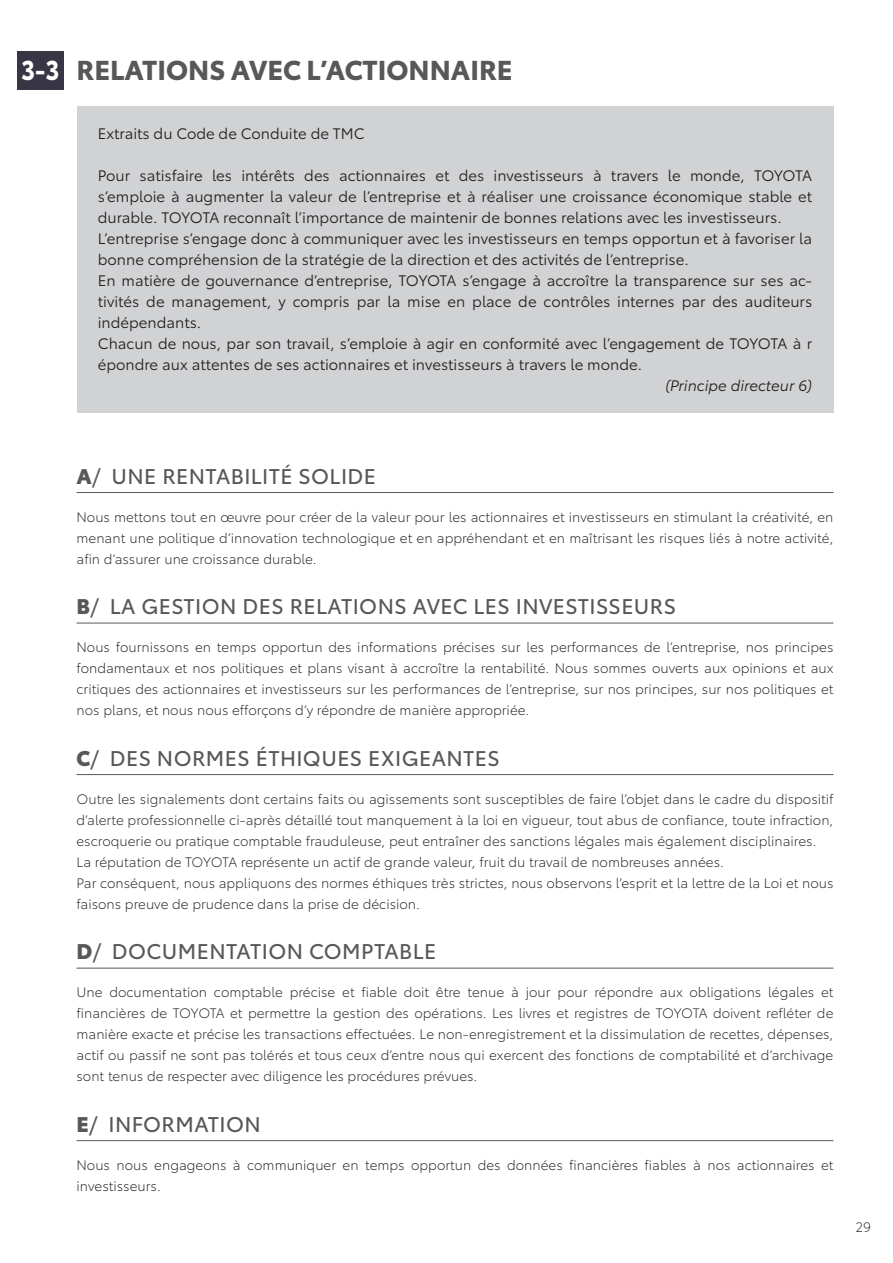
<style>
.page{position:relative;width:893px;height:1263px;background:#fff}
.page>*{position:absolute;margin:0;border:0;box-sizing:border-box;transform-origin:0 0}
.t1{font:700 27px "Toyota Type";color:#57585a}
.t2{font:700 27px "Toyota Type";color:#fff;scale:.87 1}
.t3{font:21px "Toyota Type";letter-spacing:.02em;color:#57585a}
.t4{font:15px/21px "Toyota Type";color:#231f20;text-align:justify}
.t5{font:italic 15px "Toyota Type";color:#231f20}
.t6{font:300 13.5px/21px "Toyota Type";color:#231f20;text-align:justify}
.s1{font-weight:900}
</style>
<div class="page">
<div style="left:77px;top:106px;width:756px;height:306px;background:#d1d2d4"></div>
<div style="left:17px;top:51px;width:47px;height:38px;background:#383644"></div>
<hr style="left:77px;top:492px;width:756px;height:1px;background:#57585a">
<hr style="left:77px;top:623px;width:756px;height:1px;background:#57585a">
<hr style="left:77px;top:774px;width:756px;height:1px;background:#57585a">
<hr style="left:77px;top:968px;width:756px;height:1px;background:#57585a">
<hr style="left:77px;top:1140px;width:756px;height:1px;background:#57585a">
<p class="t2" style="left:21px;top:50px;width:45px">3-3</p>
<p class="t1" style="left:77px;top:49px;width:438px">RELATIONS AVEC L’ACTIONNAIRE</p>
<p class="t4" style="left:98px;top:122px;width:268px">Extraits du Code de Conduite de TMC</p>
<p class="t4" style="left:98px;top:164px;width:716px">Pour satisfaire les intérêts des actionnaires et des investisseurs à travers le monde, TOYOTA s’emploie à augmenter la valeur de l’entreprise et à réaliser une croissance économique stable et durable. TOYOTA reconnaît l’importance de maintenir de bonnes relations avec les investisseurs.</p>
<p class="t4" style="left:98px;top:227px;width:716px">L’entreprise s’engage donc à communiquer avec les investisseurs en temps opportun et à favoriser la bonne compréhension de la stratégie de la direction et des activités de l’entreprise.</p>
<p class="t4" style="left:98px;top:269px;width:716px">En matière de gouvernance d’entreprise, TOYOTA s’engage à accroître la transparence sur ses ac&shy;tivités de management, y compris par la mise en place de contrôles internes par des auditeurs indépendants.</p>
<p class="t4" style="left:98px;top:332px;width:716px">Chacun de nous, par son travail, s’emploie à agir en conformité avec l’engagement de TOYOTA à r épondre aux attentes de ses actionnaires et investisseurs à travers le monde.</p>
<p class="t5" style="left:665px;top:374px;width:149px">(Principe directeur 6)</p>
<p class="t3" style="left:77px;top:460px;width:301px"><span class="s1">A</span>/ UNE RENTABILITÉ SOLIDE</p>
<p class="t6" style="left:77px;top:505px;width:758px">Nous mettons tout en œuvre pour créer de la valeur pour les actionnaires et investisseurs en stimulant la créativité, en menant une politique d’innovation technologique et en appréhendant et en maîtrisant les risques liés à notre activité, afin d’assurer une croissance durable.</p>
<p class="t3" style="left:77px;top:591px;width:601px"><span class="s1">B</span>/ LA GESTION DES RELATIONS AVEC LES INVESTISSEURS</p>
<p class="t6" style="left:77px;top:636px;width:758px">Nous fournissons en temps opportun des informations précises sur les performances de l’entreprise, nos principes fondamentaux et nos politiques et plans visant à accroître la rentabilité. Nous sommes ouverts aux opinions et aux critiques des actionnaires et investisseurs sur les performances de l’entreprise, sur nos principes, sur nos politiques et nos plans, et nous nous efforçons d’y répondre de manière appropriée.</p>
<p class="t3" style="left:77px;top:742px;width:425px"><span class="s1">C</span>/ DES NORMES ÉTHIQUES EXIGEANTES</p>
<p class="t6" style="left:77px;top:787px;width:758px">Outre les signalements dont certains faits ou agissements sont susceptibles de faire l’objet dans le cadre du dispositif d’alerte professionnelle ci-après détaillé tout manquement à la loi en vigueur, tout abus de confiance, toute infraction, escroquerie ou pratique comptable frauduleuse, peut entraîner des sanctions légales mais également disciplinaires.</p>
<p class="t6" style="left:77px;top:850px;width:649px">La réputation de TOYOTA représente un actif de grande valeur, fruit du travail de nombreuses années.</p>
<p class="t6" style="left:77px;top:871px;width:758px">Par conséquent, nous appliquons des normes éthiques très strictes, nous observons l’esprit et la lettre de la Loi et nous faisons preuve de prudence dans la prise de décision.</p>
<p class="t3" style="left:77px;top:936px;width:361px"><span class="s1">D</span>/ DOCUMENTATION COMPTABLE</p>
<p class="t6" style="left:77px;top:981px;width:758px">Une documentation comptable précise et fiable doit être tenue à jour pour répondre aux obligations légales et financières de TOYOTA et permettre la gestion des opérations. Les livres et registres de TOYOTA doivent refléter de manière exacte et précise les transactions effectuées. Le non-enregistrement et la dissimulation de recettes, dépenses, actif ou passif ne sont pas tolérés et tous ceux d’entre nous qui exercent des fonctions de comptabilité et d’archivage sont tenus de respecter avec diligence les procédures prévues.</p>
<p class="t3" style="left:77px;top:1108px;width:186px"><span class="s1">E</span>/ INFORMATION</p>
<p class="t6" style="left:77px;top:1153px;width:758px">Nous nous engageons à communiquer en temps opportun des données financières fiables à nos actionnaires et investisseurs.</p>
<p class="t6" style="left:855px;top:1216px;width:17px">29</p>
</div>
